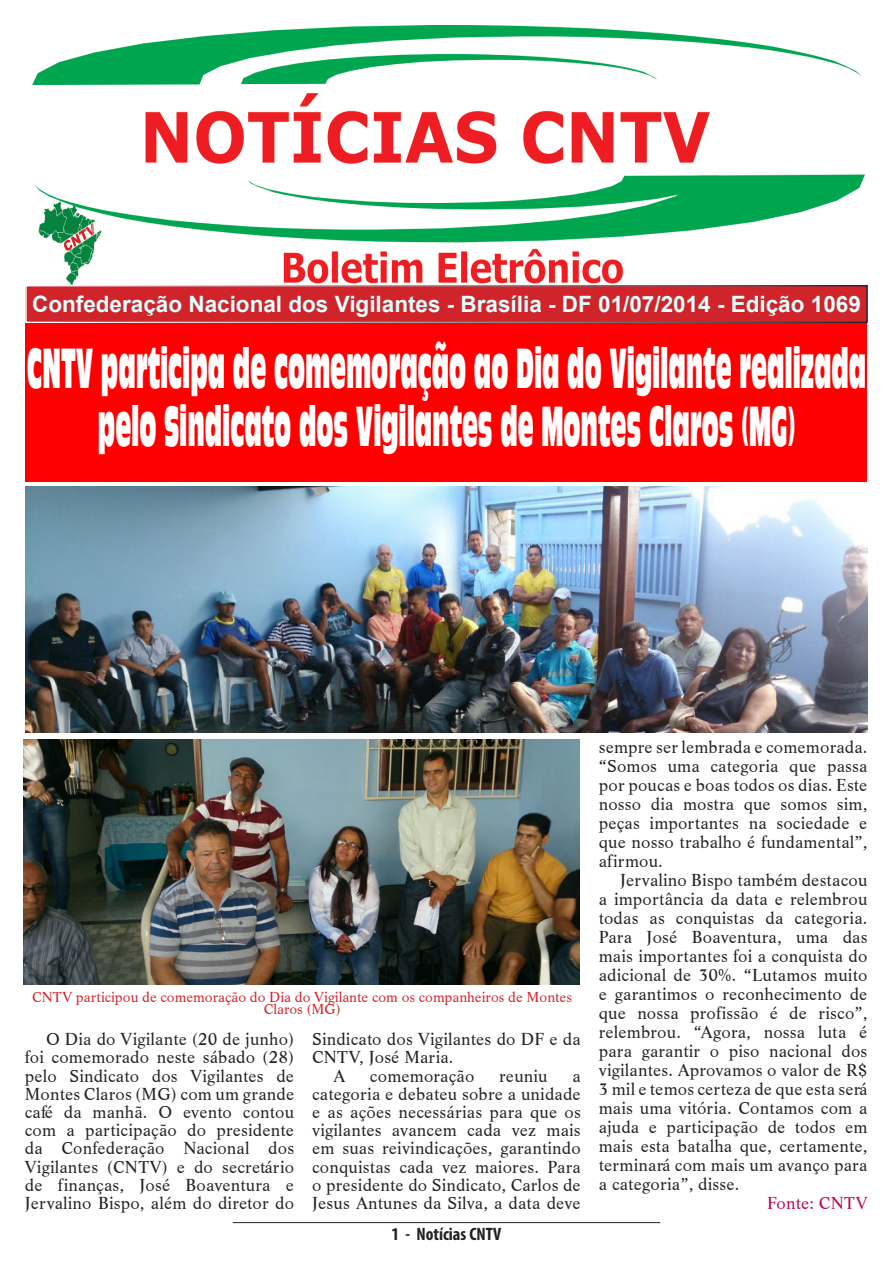
<style>
.page{position:relative;width:893px;height:1263px;background:#fff}
.page>*{position:absolute;margin:0;border:0;box-sizing:border-box;transform-origin:0 0}
.t1{font:52.5px/58.5px "Antique Olive Compact";color:#fff;text-align:center;scale:.4 1}
.t2{font:700 22.5px "Arial";color:#e3ffff}
.t3{font:18px/19px "Life T";letter-spacing:.01em;color:#231f20;text-align:justify}
.Rodapé___À_esquerda{font:700 condensed 18px "Myriad Pro";color:#231f20}
.t4{font:18px "Life T";letter-spacing:.01em;color:#bc0250}
.t5{font:15px/12px "Life T";color:#d1232a;text-align:center}
</style>
<div class="page">
<hr style="left:233px;top:1222px;width:427px;height:1px;background:#231f20">
<div style="left:26px;top:286px;width:841px;height:36px;background:#d1232a"></div>
<div style="left:26px;top:323px;width:841px;height:159px;background:#f00"></div>
<img style="left:26px;top:487px;width:841px;height:245px">
<img style="left:24px;top:739px;width:555px;height:246px">
<img style="left:32px;top:26px;width:833px;height:259px">
<p class="t2" style="left:32px;top:289px;width:830px">Confederação Nacional dos Vigilantes - Brasília - DF 01/07/2014 - Edição 1069</p>
<p class="t1" style="left:27px;top:338px;width:2100px">CNTV participa de comemoração ao Dia do Vigilante realizada pelo Sindicato dos Vigilantes de Montes Claros (MG)</p>
<p class="t5" style="left:32px;top:991px;width:541px">CNTV participou de comemoração do Dia do Vigilante com os companheiros de Montes<br>Claros (MG)</p>
<p class="t3" style="left:25px;top:1030px;width:271px;line-height:18.1px;text-indent:21px">O Dia do Vigilante (20 de junho) foi comemorado neste sábado (28) pelo Sindicato dos Vigilantes de Montes Claros (MG) com um grande café da manhã. O evento contou com a participação do presidente da Confederação Nacional dos Vigilantes (CNTV) e do secretário de finanças, José Boaventura e Jervalino Bispo, além do diretor do</p>
<p class="t3" style="left:312px;top:1030px;width:270px;line-height:18.1px">Sindicato dos Vigilantes do DF e da<br>CNTV, José Maria.</p>
<p class="t3" style="left:333px;top:1066px;width:13px">A</p>
<p class="t3" style="left:370px;top:1066px;width:106px">comemoração</p>
<p class="t3" style="left:499px;top:1066px;width:50px">reuniu</p>
<p class="t3" style="left:312px;top:1067px;width:270px;line-height:18.1px;text-indent:260px">a categoria e debateu sobre a unidade e as ações necessárias para que os vigilantes avancem cada vez mais em suas reivindicações, garantindo conquistas cada vez maiores. Para o presidente do Sindicato, Carlos de Jesus Antunes da Silva, a data deve</p>
<p class="Rodapé___À_esquerda" style="left:392px;top:1223px;width:111px">1 - Notícias CNTV</p>
<p class="t3" style="left:599px;top:738px;width:270px">sempre ser lembrada e comemorada. “Somos uma categoria que passa por poucas e boas todos os dias. Este nosso dia mostra que somos sim, peças importantes na sociedade e que nosso trabalho é fundamental”, afirmou.</p>
<p class="t3" style="left:599px;top:871px;width:270px;text-indent:21px">Jervalino Bispo também destacou a importância da data e relembrou todas as conquistas da categoria.<br>Para José Boaventura, uma das mais importantes foi a conquista do adicional de 30%. “Lutamos muito e garantimos o reconhecimento de que nossa profissão é de risco”, relembrou. “Agora, nossa luta é para garantir o piso nacional dos vigilantes. Aprovamos o valor de R$ 3 mil e temos certeza de que esta será mais uma vitória. Contamos com a ajuda e participação de todos em mais esta batalha que, certamente, terminará com mais um avanço para a categoria”, disse.</p>
<p class="t4" style="left:767px;top:1192px;width:102px">Fonte: CNTV</p>
</div>
